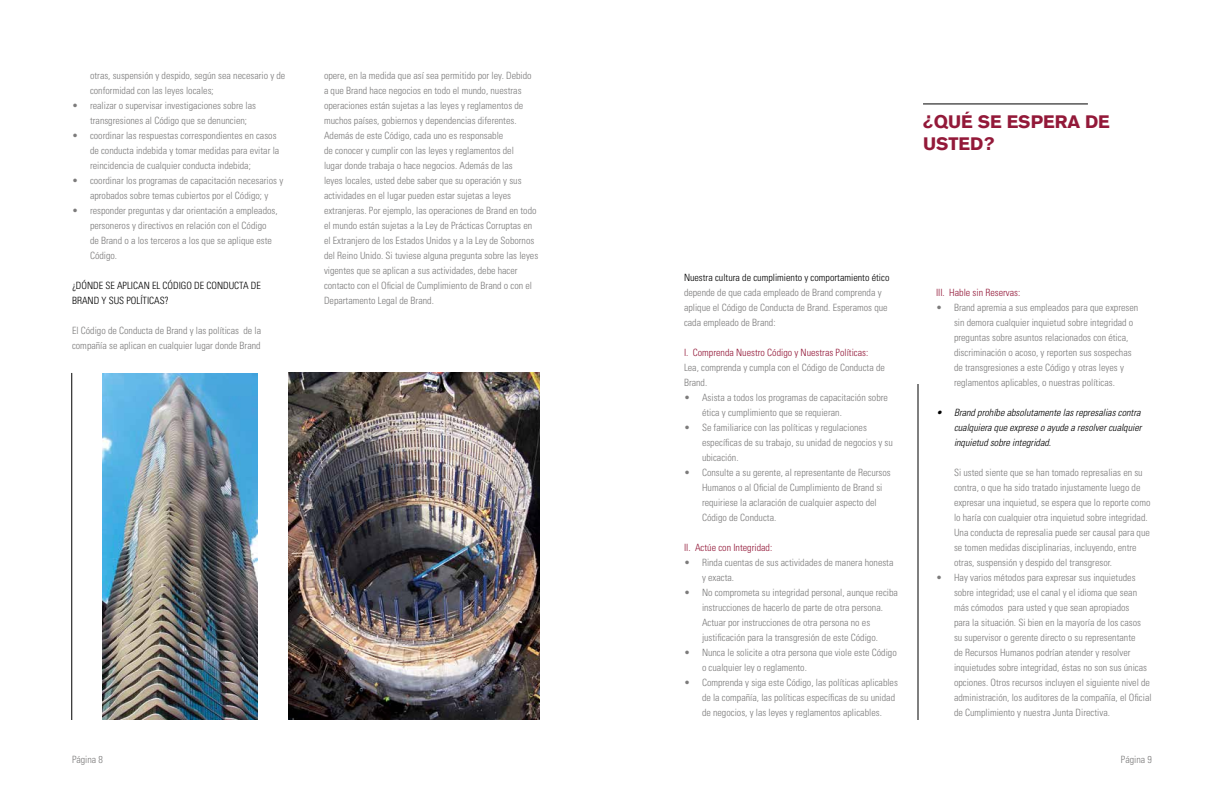
<style>
.page{position:relative;width:1224px;height:792px;background:#fff}
.page>*{position:absolute;margin:0;border:0;box-sizing:border-box;transform-origin:0 0}
.t1{font:700 18px "Akzidenz Grotesk BE";color:#931939}
.t2{font:300 condensed 10px/15px "Univers LT Std";color:#7c7b7b}
.t3{font:italic 300 condensed 10px/15px "Univers LT Std";color:#000;text-align:justify}
.t4{font:300 condensed 10px/15px "Univers LT Std";color:#000}
.t5{font:300 condensed 10px "Univers LT Std";color:#931939}
</style>
<div class="page">
<hr style="left:923px;top:104px;width:165px;height:1px;background:#000">
<hr style="left:72px;top:373px;width:1px;height:347px;background:#000">
<hr style="left:918px;top:384px;width:1px;height:336px;background:#000">
<img style="left:288px;top:373px;width:252px;height:347px">
<img style="left:103px;top:373px;width:154px;height:347px">
<p class="t2" style="left:90px;top:68px;width:197px">otras, suspensión y despido, según sea necesario y de conformidad con las leyes locales;</p>
<p class="t2" style="left:90px;top:98px;width:168px;text-indent:-18px">• realizar o supervisar investigaciones sobre las transgresiones al Código que se denuncien;</p>
<p class="t2" style="left:90px;top:128px;width:191px;text-indent:-18px">• coordinar las respuestas correspondientes en casos de conducta indebida y tomar medidas para evitar la reincidencia de cualquier conducta indebida;</p>
<p class="t2" style="left:72px;top:173px;width:213px;text-align:center">• coordinar los programas de capacitación necesarios y aprobados sobre temas cubiertos por el Código; y</p>
<p class="t2" style="left:90px;top:203px;width:189px;text-indent:-18px">• responder preguntas y dar orientación a empleados, personeros y directivos en relación con el Código de Brand o a los terceros a los que se aplique este Código.</p>
<p class="t4" style="left:72px;top:278px;width:190px">¿DÓNDE SE APLICAN EL CÓDIGO DE CONDUCTA DE<br>BRAND Y SUS POLÍTICAS?</p>
<p class="t2" style="left:72px;top:323px;width:191px">El Código de Conducta de Brand y las políticas de la compañía se aplican en cualquier lugar donde Brand</p>
<p class="t2" style="left:324px;top:68px;width:216px">opere, en la medida que así sea permitido por ley. Debido a que Brand hace negocios en todo el mundo, nuestras operaciones están sujetas a las leyes y reglamentos de muchos países, gobiernos y dependencias diferentes.<br>Además de este Código, cada uno es responsable<br>de conocer y cumplir con las leyes y reglamentos del<br>lugar donde trabaja o hace negocios. Además de las<br>leyes locales, usted debe saber que su operación y sus actividades en el lugar pueden estar sujetas a leyes extranjeras. Por ejemplo, las operaciones de Brand en todo el mundo están sujetas a la Ley de Prácticas Corruptas en el Extranjero de los Estados Unidos y a la Ley de Sobornos del Reino Unido. Si tuviese alguna pregunta sobre las leyes vigentes que se aplican a sus actividades, debe hacer contacto con el Oficial de Cumplimiento de Brand o con el Departamento Legal de Brand.</p>
<h1 class="t1" style="left:923px;top:111px;width:133px">¿QUÉ SE ESPERA</h1>
<h1 class="t1" style="left:1085px;top:111px;width:13px">DE</h1>
<h1 class="t1" style="left:923px;top:133px;width:13px">USTED</h1>
<h1 class="t1" style="left:983px;top:133px;width:12px">?</h1>
<p class="t4" style="left:684px;top:270px;width:207px">Nuestra cultura de cumplimiento y comportamiento ético</p>
<p class="t2" style="left:684px;top:285px;width:205px">depende de que cada empleado de Brand comprenda y aplique el Código de Conducta de Brand. Esperamos que cada empleado de Brand:</p>
<p class="t5" style="left:684px;top:346px;width:186px">I. Comprenda Nuestro Código y Nuestras Políticas:</p>
<p class="t2" style="left:684px;top:360px;width:202px">Lea, comprenda y cumpla con el Código de Conducta de<br>Brand.</p>
<p class="t2" style="left:702px;top:390px;width:188px;text-indent:-18px">• Asista a todos los programas de capacitación sobre ética y cumplimiento que se requieran.</p>
<p class="t2" style="left:702px;top:420px;width:192px;text-indent:-18px">• Se familiarice con las políticas y regulaciones específicas de su trabajo, su unidad de negocios y su ubicación.</p>
<p class="t2" style="left:702px;top:465px;width:190px;text-indent:-18px">• Consulte a su gerente, al representante de Recursos Humanos o al Oficial de Cumplimiento de Brand si requiriese la aclaración de cualquier aspecto del Código de Conducta.</p>
<p class="t5" style="left:684px;top:541px;width:90px">II. Actúe con Integridad:</p>
<p class="t2" style="left:702px;top:555px;width:193px;text-indent:-18px">• Rinda cuentas de sus actividades de manera honesta y exacta.</p>
<p class="t2" style="left:702px;top:585px;width:197px;text-indent:-18px">• No comprometa su integridad personal, aunque reciba instrucciones de hacerlo de parte de otra persona.<br>Actuar por instrucciones de otra persona no es justificación para la transgresión de este Código.</p>
<p class="t2" style="left:702px;top:645px;width:196px;text-indent:-18px">• Nunca le solicite a otra persona que viole este Código o cualquier ley o reglamento.</p>
<p class="t2" style="left:702px;top:675px;width:197px;text-indent:-18px">• Comprenda y siga este Código, las políticas aplicables de la compañía, las políticas específicas de su unidad de negocios, y las leyes y reglamentos aplicables.</p>
<p class="t5" style="left:936px;top:286px;width:86px">III. Hable sin Reservas:</p>
<p class="t2" style="left:954px;top:300px;width:186px;text-indent:-18px">• Brand apremia a sus empleados para que expresen sin demora cualquier inquietud sobre integridad o preguntas sobre asuntos relacionados con ética, discriminación o acoso, y reporten sus sospechas de transgresiones a este Código y otras leyes y reglamentos aplicables, o nuestras políticas.</p>
<p class="t3" style="left:954px;top:405px;width:189px;text-indent:-18px">• Brand prohíbe absolutamente las represalias contra cualquiera que exprese o ayude a resolver cualquier inquietud sobre integridad.</p>
<p class="t2" style="left:954px;top:465px;width:198px">Si usted siente que se han tomado represalias en su contra, o que ha sido tratado injustamente luego de expresar una inquietud, se espera que lo reporte como lo haría con cualquier otra inquietud sobre integridad.<br>Una conducta de represalia puede ser causal para que se tomen medidas disciplinarias, incluyendo, entre otras, suspensión y despido del transgresor.</p>
<p class="t2" style="left:954px;top:570px;width:199px;text-indent:-18px">• Hay varios métodos para expresar sus inquietudes sobre integridad; use el canal y el idioma que sean más cómodos para usted y que sean apropiados<br>para la situación. Si bien en la mayoría de los casos su supervisor o gerente directo o su representante<br>de Recursos Humanos podrían atender y resolver inquietudes sobre integridad, éstas no son sus únicas opciones. Otros recursos incluyen el siguiente nivel de administración, los auditores de la compañía, el Oficial de Cumplimiento y nuestra Junta Directiva.</p>
<p class="t2" style="left:72px;top:752px;width:33px">Página 8</p>
<p class="t2" style="left:1121px;top:752px;width:33px">Página 9</p>
</div>
